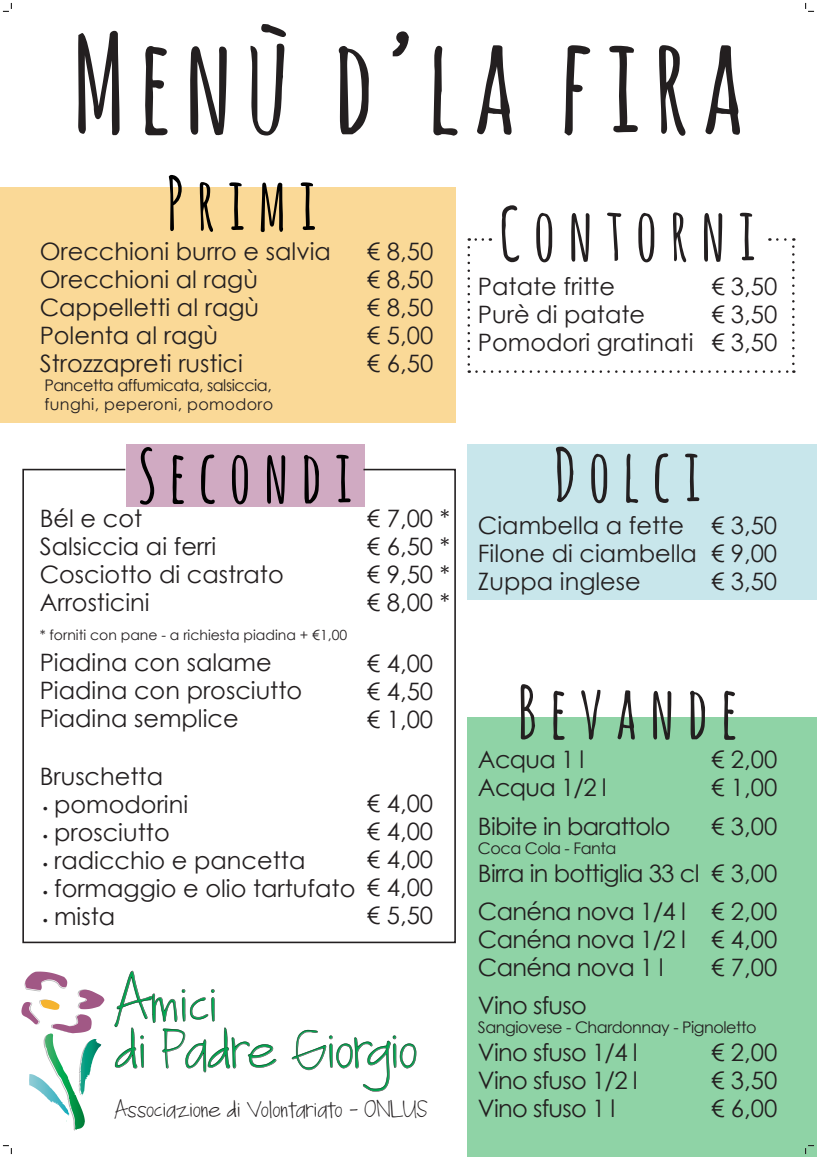
<style>
.page{position:relative;width:817px;height:1157px;background:#fff}
.page>*{position:absolute;margin:0;border:0;box-sizing:border-box;transform-origin:0 0}
.t1{font:700 132.48px "Amatic SC";letter-spacing:.09em;color:#231f20}
.t2{font:700 72.88px "Amatic SC";letter-spacing:.19em;color:#231f20;scale:.91 1}
.t3{font:700 72.88px "Amatic SC";letter-spacing:.19em;color:#000;scale:.91 1}
.t4{font:38.72px/46.5px "DJB Fan Girl";color:#00a54f}
.t5{font:24px/28px "Century Gothic";color:#231f20;text-align:justify}
.t6{font:24px/28px "Century Gothic";letter-spacing:-.03em;color:#231f20}
.t7{font:16.4px "DJB Fan Girl";color:#231f20}
.t8{font:16px/19.2px "Century Gothic";letter-spacing:-.03em;color:#231f20}
.t9{font:14px "Century Gothic";color:#231f20}
.s1{font-size:12px}
.s2{font-size:46.2px}
</style>
<div class="page">
<div style="left:0;top:188px;width:456px;height:235px;background:#fad997"></div>
<div style="left:467px;top:444px;width:349px;height:156px;background:#c8e6eb"></div>
<div style="left:467px;top:717px;width:349px;height:440px;background:#8fd3a6"></div>
<div style="left:126px;top:444px;width:238px;height:62px;background:#d0aac2"></div>
<svg style="left:22px;top:468px;width:434px;height:476px"></svg>
<svg style="left:114px;top:970px;width:162px;height:102px"></svg>
<svg style="left:292px;top:1030px;width:124px;height:61px"></svg>
<svg style="left:21px;top:971px;width:83px;height:160px"></svg>
<svg style="left:468px;top:238px;width:14px;height:3px"></svg>
<svg style="left:467px;top:247px;width:3px;height:126px"></svg>
<svg style="left:476px;top:370px;width:318px;height:3px"></svg>
<svg style="left:792px;top:238px;width:2px;height:126px"></svg>
<svg style="left:769px;top:238px;width:16px;height:3px"></svg>
<svg style="left:3px;top:3px;width:9px;height:9px"></svg>
<svg style="left:3px;top:1145px;width:9px;height:9px"></svg>
<svg style="left:805px;top:3px;width:8px;height:9px"></svg>
<svg style="left:805px;top:1145px;width:8px;height:9px"></svg>
<h1 class="t1" style="left:71px;top:-10px;width:675px">Menù d’la fira</h1>
<h2 class="t3" style="left:167px;top:152px;width:166px">Primi</h2>
<p class="t5" style="left:40px;top:237px;width:292px;text-align:left">Orecchioni burro e salvia<br>Orecchioni al ragù<br>Cappelletti al ragù<br>Polenta al ragù<br>Strozzapreti rustici</p>
<p class="t8" style="left:44px;top:375px;width:230px">Pancetta affumicata, salsiccia, funghi, peperoni, pomodoro</p>
<p class="t5" style="left:367px;top:237px;width:68px">€ 8,50 € 8,50 € 8,50 € 5,00 € 6,50</p>
<h2 class="t3" style="left:138px;top:424px;width:237px">Secondi</h2>
<p class="t5" style="left:40px;top:504px;width:245px;text-align:left">Bél e cot<br>Salsiccia ai ferri<br>Cosciotto di castrato<br>Arrosticini</p>
<p class="t9" style="left:40px;top:625px;width:309px">* forniti con pane - a richiesta piadina + €1,00</p>
<p class="t5" style="left:40px;top:648px;width:264px;text-align:left">Piadina con salame<br>Piadina con prosciutto<br>Piadina semplice</p>
<p class="t5" style="left:40px;top:762px;width:125px">Bruschetta</p>
<p class="t5" style="left:42px;top:790px;width:148px"><span class="s1">•</span> pomodorini</p>
<p class="t5" style="left:42px;top:818px;width:129px"><span class="s1">•</span> prosciutto</p>
<p class="t5" style="left:42px;top:846px;width:265px"><span class="s1">•</span> radicchio e pancetta</p>
<p class="t5" style="left:42px;top:874px;width:315px"><span class="s1">•</span> formaggio e olio tartufato</p>
<p class="t5" style="left:42px;top:902px;width:75px"><span class="s1">•</span> mista</p>
<p class="t5" style="left:366px;top:504px;width:85px">€ 7,00 * € 6,50 * € 9,50 * € 8,00 *</p>
<p class="t5" style="left:366px;top:649px;width:68px">€ 4,00 € 4,50 € 1,00</p>
<p class="t5" style="left:366px;top:789px;width:68px">€ 4,00 € 4,00 € 4,00 € 4,00 € 5,50</p>
<h3 class="t4" style="left:115px;top:985px;width:304px"><span class="s2">A</span>mici<br>di Padre Giorgio</h3>
<p class="t7" style="left:115px;top:1101px;width:314px">Associazione di Volontariato - ONLUS</p>
<h2 class="t2" style="left:499px;top:182px;width:284px">Contorni</h2>
<p class="t5" style="left:478px;top:272px;width:217px;text-align:left">Patate fritte<br>Purè di patate<br>Pomodori gratinati</p>
<p class="t5" style="left:711px;top:272px;width:68px">€ 3,50 € 3,50 € 3,50</p>
<h2 class="t2" style="left:553px;top:423px;width:163px">Dolci</h2>
<p class="t5" style="left:478px;top:511px;width:220px;text-align:left">Ciambella a fette<br>Filone di ciambella<br>Zuppa inglese</p>
<p class="t5" style="left:711px;top:511px;width:68px">€ 3,50 € 9,00 € 3,50</p>
<h2 class="t2" style="left:517px;top:660px;width:243px">Bevande</h2>
<p class="t6" style="left:478px;top:745px;width:130px">Acqua 1 l<br>Acqua 1/2 l</p>
<p class="t6" style="left:478px;top:811px;width:194px">Bibite in barattolo</p>
<p class="t8" style="left:478px;top:838px;width:140px">Coca Cola - Fanta</p>
<p class="t6" style="left:478px;top:853px;width:223px;line-height:38.4px">Birra in bottiglia 33 cl<br>Canéna nova 1/4 l</p>
<p class="t6" style="left:478px;top:925px;width:209px">Canéna nova 1/2 l<br>Canéna nova 1 l</p>
<p class="t6" style="left:478px;top:991px;width:110px">Vino sfuso</p>
<p class="t8" style="left:478px;top:1017px;width:280px">Sangiovese - Chardonnay - Pignoletto</p>
<p class="t5" style="left:478px;top:1038px;width:161px">Vino sfuso 1/4 l Vino sfuso 1/2 l Vino sfuso 1 l</p>
<p class="t5" style="left:711px;top:745px;width:68px">€ 2,00 € 1,00</p>
<p class="t5" style="left:711px;top:802px;width:68px;line-height:46.8px">€ 3,00 € 3,00</p>
<p class="t5" style="left:711px;top:897px;width:68px">€ 2,00 € 4,00 € 7,00</p>
<p class="t5" style="left:711px;top:1038px;width:68px">€ 2,00 € 3,50 € 6,00</p>
</div>
